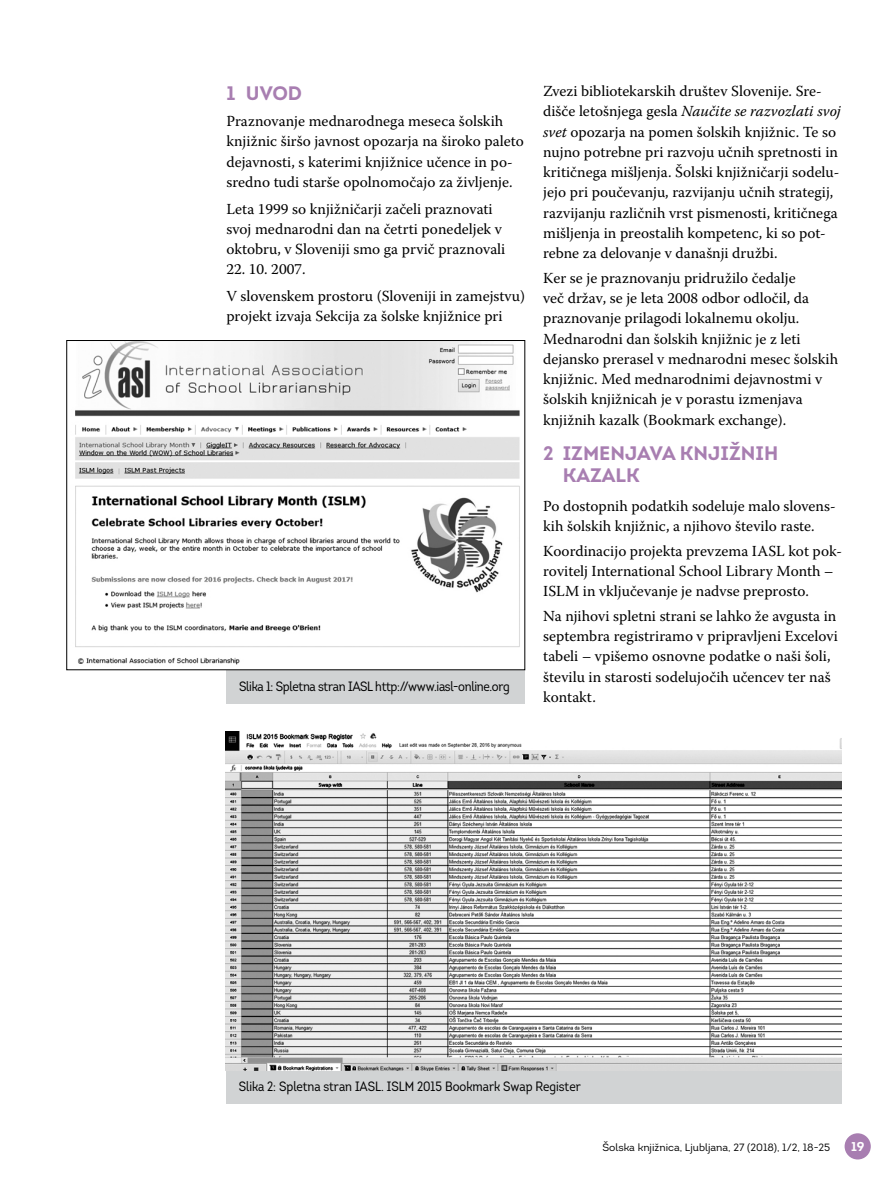
<style>
.page{position:relative;width:893px;height:1191px;background:#fff}
.page>*{position:absolute;margin:0;border:0;box-sizing:border-box;transform-origin:0 0}
.t1{font:700 19.5px "Intro";color:#a87eb1}
.t2{font:15.3px/20.2px "Warnock Pro";color:#000}
.t3{font:13.5px "Intro Cond";letter-spacing:-.005em;color:#000}
.t4{font:700 12.75px "Intro";color:#fff}
.t5{font:10.5px "Intro";color:#000}
.s1{font-style:italic}
</style>
<div class="page">
<div style="left:845px;top:1133px;width:26px;height:26px;background:#a87eb1;border-radius:50%"></div>
<div style="left:226px;top:340px;width:299px;height:363px;background:#d1d3d4"></div>
<img style="left:75px;top:342px;width:448px;height:326px">
<div style="left:66px;top:340px;width:459px;height:330px;border:1px solid #000"></div>
<div style="left:226px;top:731px;width:616px;height:373px;background:#d1d3d4"></div>
<img style="left:226px;top:731px;width:616px;height:339px">
<p class="t1" style="left:226px;top:80px;width:49px">1 UVOD</p>
<p class="t2" style="left:226px;top:111px;width:299px">Praznovanje mednarodnega meseca šolskih knjižnic širšo javnost opozarja na široko paleto dejavnosti, s katerimi knjižnice učence in po&shy;sredno tudi starše opolnomočajo za življenje.</p>
<p class="t2" style="left:226px;top:198px;width:280px">Leta 1999 so knjižničarji začeli praznovati svoj mednarodni dan na četrti ponedeljek v oktobru, v Sloveniji smo ga prvič praznovali</p>
<p class="t2" style="left:226px;top:256px;width:300px;line-height:26.5px">22. 10. 2007.<br>V slovenskem prostoru (Sloveniji in zamejstvu)</p>
<p class="t2" style="left:226px;top:306px;width:278px">projekt izvaja Sekcija za šolske knjižnice pri</p>
<p class="t3" style="left:239px;top:678px;width:272px">Slika 1: Spletna stran IASL http://www.iasl-online.org</p>
<p class="t2" style="left:543px;top:81px;width:299px">Zvezi bibliotekarskih društev Slovenije. Sre&shy;dišče letošnjega gesla <span class="s1">Naučite se razvozlati svoj svet</span> opozarja na pomen šolskih knjižnic. Te so nujno potrebne pri razvoju učnih spretnosti in kritičnega mišljenja. Šolski knjižničarji sodelu&shy;jejo pri poučevanju, razvijanju učnih strategij, razvijanju različnih vrst pismenosti, kritičnega mišljenja in preostalih kompetenc, ki so pot&shy;rebne za delovanje v današnji družbi.</p>
<p class="t2" style="left:543px;top:267px;width:296px">Ker se je praznovanju pridružilo čedalje<br>več držav, se je leta 2008 odbor odločil, da praznovanje prilagodi lokalnemu okolju.<br>Mednarodni dan šolskih knjižnic je z leti dejansko prerasel v mednarodni mesec šolskih knjižnic. Med mednarodnimi dejavnostmi v šolskih knjižnicah je v porastu izmenjava knjižnih kazalk (Bookmark exchange).</p>
<p class="t1" style="left:543px;top:440px;width:108px">2 IZMENJAVA</p>
<p class="t1" style="left:680px;top:440px;width:100px">KNJIŽNIH</p>
<p class="t1" style="left:563px;top:463px;width:14px">KAZA</p>
<p class="t1" style="left:615px;top:463px;width:23px">LK</p>
<p class="t2" style="left:543px;top:496px;width:294px">Po dostopnih podatkih sodeluje malo slovens&shy;kih šolskih knjižnic, a njihovo število raste.</p>
<p class="t2" style="left:543px;top:540px;width:300px">Koordinacijo projekta prevzema IASL kot pok&shy;rovitelj International School Library Month –<br>ISLM in vključevanje je nadvse preprosto.</p>
<p class="t2" style="left:543px;top:605px;width:296px">Na njihovi spletni strani se lahko že avgusta in septembra registriramo v pripravljeni Excelovi tabeli – vpišemo osnovne podatke o naši šoli, številu in starosti sodelujočih učencev ter naš kontakt.</p>
<p class="t3" style="left:239px;top:1078px;width:344px">Slika 2: Spletna stran IASL. ISLM 2015 Bookmark Swap Register</p>
<p class="t5" style="left:602px;top:1140px;width:229px">Šolska knjižnica, Ljubljana, 27 (2018), 1/2, 18-25</p>
<p class="t4" style="left:851px;top:1137px;width:15px">19</p>
</div>
